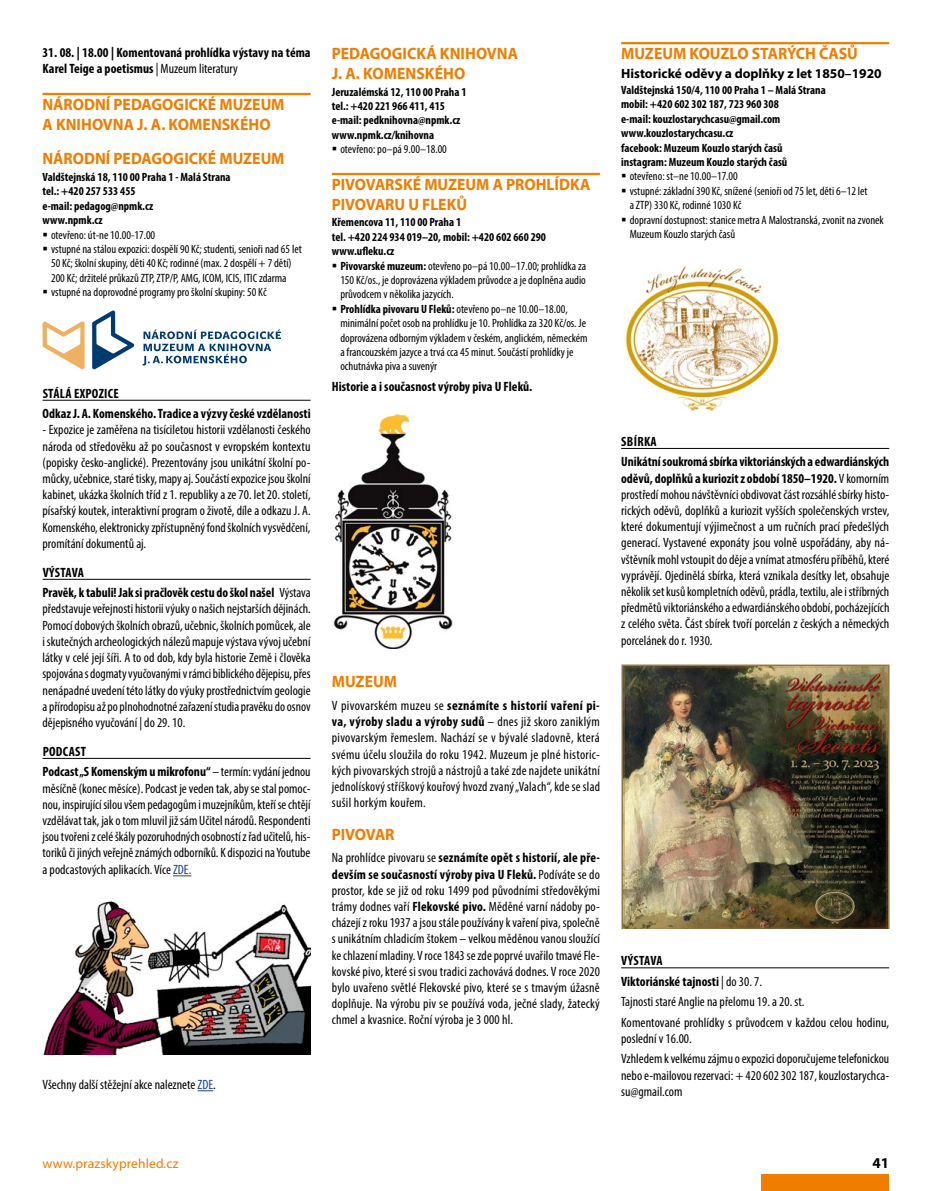
<style>
.page{position:relative;width:936px;height:1191px;background:#fff}
.page>*{position:absolute;margin:0;border:0;box-sizing:border-box;transform-origin:0 0}
.Akce___misto_1{font:700 16.5px/19.8px "Myriad Pro";color:#ef7d00;scale:.95 1}
.Akce___misto_2{font:700 16.5px/19.8px "Myriad Pro";color:#ef7d00;scale:.95 1}
.t1{font:700 15px "Myriad Pro";color:#000}
.Text{font:condensed 13.5px/16.2px "Myriad Pro";color:#000;text-align:justify}
.Text-2{font:700 condensed 13.5px/16.2px "Myriad Pro";color:#000}
.Expozice___program_1{font:700 condensed 13.5px "Myriad Pro";letter-spacing:.02em;color:#000}
.Podtitulek{font:700 13.5px "Myriad Pro";color:#000}
.t2{font:13.5px "Myriad Pro";letter-spacing:.01em;color:#ef7d00}
.t3{font:condensed 12px/14.4px "Myriad Pro";color:#000}
.Adresa_2017{font:700 condensed 12px "Myriad Pro";color:#000}
.s1{font-weight:400}
.s2{font-weight:700}
.s3{color:#164194}
</style>
<div class="page">
<div style="left:761px;top:1174px;width:128px;height:17px;background:#ef7d00"></div>
<hr style="left:621px;top:42px;width:268px;height:2px;background:#ef7d00">
<hr style="left:621px;top:448px;width:268px;height:1px;background:#000">
<hr style="left:621px;top:967px;width:268px;height:1px;background:#000">
<img style="left:625px;top:266px;width:154px;height:144px">
<hr style="left:332px;top:173px;width:268px;height:2px;background:#ef7d00">
<img style="left:333px;top:413px;width:120px;height:235px">
<hr style="left:43px;top:93px;width:267px;height:2px;background:#ef7d00">
<hr style="left:43px;top:400px;width:267px;height:1px;background:#000">
<hr style="left:43px;top:579px;width:267px;height:1px;background:#000">
<hr style="left:43px;top:758px;width:267px;height:1px;background:#000">
<svg style="left:173px;top:875px;width:18px;height:1px"></svg>
<svg style="left:197px;top:1090px;width:16px;height:1px"></svg>
<svg style="left:92px;top:310px;width:42px;height:59px"></svg>
<svg style="left:43px;top:321px;width:42px;height:48px"></svg>
<svg style="left:143px;top:329px;width:138px;height:36px"></svg>
<img style="left:43px;top:901px;width:267px;height:153px">
<img style="left:621px;top:665px;width:268px;height:263px">
<p class="Text-2" style="left:43px;top:44px;width:269px">31. 08. | 18.00 | Komentovaná prohlídka výstavy na téma<br>Karel Teige a poetismus <span class="s1">| Muzeum literatury</span></p>
<p class="Akce___misto_1" style="left:43px;top:94px;width:256px">NÁRODNÍ PEDAGOGICKÉ MUZEUM<br>A KNIHOVNA J. A. KOMENSKÉHO</p>
<p class="Akce___misto_2" style="left:43px;top:148px;width:256px">NÁRODNÍ PEDAGOGICKÉ MUZEUM</p>
<p class="Adresa_2017" style="left:43px;top:169px;width:190px">Valdštejnská 18, 110 00 Praha 1 - Malá Strana</p>
<p class="Adresa_2017" style="left:43px;top:184px;width:94px">tel.: +420 257 533 455</p>
<p class="Adresa_2017" style="left:43px;top:198px;width:112px">e-mail: pedagog@npmk.cz</p>
<p class="Adresa_2017" style="left:43px;top:213px;width:61px">www.npmk.cz</p>
<p class="t3" style="left:51px;top:227px;width:106px">otevřeno: út-ne 10.00-17.00</p>
<p class="t3" style="left:51px;top:242px;width:252px">vstupné na stálou expozici: dospělí 90 Kč; studenti, senioři nad 65 let<br>50 Kč; školní skupiny, děti 40 Kč; rodinné (max. 2 dospělí + 7 dětí)<br>200 Kč; držitelé průkazů ZTP, ZTP/P, AMG, ICOM, ICIS, ITIC zdarma</p>
<p class="t3" style="left:51px;top:285px;width:217px">vstupné na doprovodné programy pro školní skupiny: 50 Kč</p>
<p class="Expozice___program_1" style="left:43px;top:385px;width:78px">STÁLÁ EXPOZICE</p>
<p class="Text-2" style="left:43px;top:405px;width:270px">Odkaz J. A. Komenského. Tradice a výzvy české vzdělanosti</p>
<p class="Text" style="left:43px;top:422px;width:270px">- Expozice je zaměřena na tisíciletou historii vzdělanosti českého národa od středověku až po současnost v evropském kontextu (popisky česko-anglické). Prezentovány jsou unikátní školní po&shy;můcky, učebnice, staré tisky, mapy aj. Součástí expozice jsou školní kabinet, ukázka školních tříd z 1. republiky a ze 70. let 20. století, písařský koutek, interaktivní program o životě, díle a odkazu J. A.<br>Komenského, elektronicky zpřístupněný fond školních vysvědčení, promítání dokumentů aj.</p>
<p class="Expozice___program_1" style="left:43px;top:564px;width:43px">VÝSTAVA</p>
<p class="Text" style="left:43px;top:584px;width:270px"><span class="s2">Pravěk, k tabuli! Jak si pračlověk cestu do škol našel</span> Výstava představuje veřejnosti historii výuky o našich nejstarších dějinách.<br>Pomocí dobových školních obrazů, učebnic, školních pomůcek, ale i skutečných archeologických nálezů mapuje výstava vývoj učební látky v celé její šíři. A to od dob, kdy byla historie Země i člověka spojována s dogmaty vyučovanými v rámci biblického dějepisu, přes nenápadné uvedení této látky do výuky prostřednictvím geologie a přírodopisu až po plnohodnotné zařazení studia pravěku do osnov dějepisného vyučování | do 29. 10.</p>
<p class="Expozice___program_1" style="left:43px;top:743px;width:45px">PODCAST</p>
<p class="Text" style="left:43px;top:763px;width:269px"><span class="s2">Podcast „S Komenským u mikrofonu“</span> – termín: vydání jednou měsíčně (konec měsíce).Podcast je veden tak, aby se stal pomoc&shy;nou, inspirující silou všem pedagogům i muzejníkům, kteří se chtějí vzdělávat tak, jak o tom mluvil již sám Učitel národů. Respondenti jsou tvořeni z celé škály pozoruhodných osobností z řad učitelů, his&shy;toriků či jiných veřejně známých odborníků. K dispozici na Youtube a podcastových aplikacích. Více <span class="s3">ZDE.</span></p>
<p class="Akce___misto_2" style="left:332px;top:43px;width:197px">PEDAGOGICKÁ KNIHOVNA<br>J. A. KOMENSKÉHO</p>
<p class="Adresa_2017" style="left:332px;top:84px;width:136px">Jeruzalémská 12, 110 00 Praha 1</p>
<p class="Adresa_2017" style="left:332px;top:98px;width:115px">tel.: +420 221 966 411, 415</p>
<p class="Adresa_2017" style="left:332px;top:113px;width:130px">e-mail: pedknihovna@npmk.cz</p>
<p class="Adresa_2017" style="left:332px;top:127px;width:104px">www.npmk.cz/knihovna</p>
<p class="t3" style="left:340px;top:142px;width:108px">otevřeno: po–pá 9.00–18.00</p>
<p class="Akce___misto_1" style="left:332px;top:174px;width:274px">PIVOVARSKÉ MUZEUM A PROHLÍDKA<br>PIVOVARU U FLEKŮ</p>
<p class="Adresa_2017" style="left:332px;top:215px;width:131px">Křemencova 11, 110 00 Praha 1</p>
<p class="Adresa_2017" style="left:332px;top:229px;width:216px">tel. +420 224 934 019–20, mobil: +420 602 660 290</p>
<p class="Adresa_2017" style="left:332px;top:244px;width:64px">www.ufleku.cz</p>
<p class="t3" style="left:340px;top:258px;width:247px;text-align:justify"><span class="s2">Pivovarské muzeum:</span> otevřeno po–pá 10.00–17.00; prohlídka za 150 Kč/os., je doprovázena výkladem průvodce a je doplněna audio průvodcem v několika jazycích.</p>
<p class="t3" style="left:340px;top:301px;width:249px"><span class="s2">Prohlídka pivovaru U Fleků:</span> otevřeno po–ne 10.00–18.00, minimální počet osob na prohlídku je 10. Prohlídka za 320 Kč/os. Je doprovázena odborným výkladem v českém, anglickém, německém a francouzském jazyce a trvá cca 45 minut. Součástí prohlídky je ochutnávka piva a suvenýr</p>
<p class="Text-2" style="left:332px;top:378px;width:202px">Historie a i současnost výroby piva U Fleků.</p>
<p class="Akce___misto_2" style="left:332px;top:671px;width:70px">MUZEUM</p>
<p class="Text" style="left:332px;top:697px;width:270px">V pivovarském muzeu se <span class="s2">seznámíte s historií vaření pi&shy;va, výroby sladu a výroby sudů</span> – dnes již skoro zaniklým pivovarským řemeslem. Nachází se v bývalé sladovně, která svému účelu sloužila do roku 1942. Muzeum je plné historic&shy;kých pivovarských strojů a nástrojů a také zde najdete unikátní jednolískový stříškový kouřový hvozd zvaný „Valach“, kde se slad sušil horkým kouřem.</p>
<p class="Akce___misto_2" style="left:332px;top:823px;width:67px">PIVOVAR</p>
<p class="Text" style="left:332px;top:849px;width:270px">Na prohlídce pivovaru se <span class="s2">seznámíte opět s historií, ale pře&shy;devším se současností výroby piva U Fleků.</span> Podíváte se do prostor, kde se již od roku 1499 pod původními středověkými trámy dodnes vaří <span class="s2">Flekovské pivo.</span> Měděné varní nádoby po&shy;cházejí z roku 1937 a jsou stále používány k vaření piva, společně s unikátním chladicím štokem – velkou měděnou vanou sloužící ke chlazení mladiny. V roce 1843 se zde poprvé uvařilo tmavé Fle&shy;kovské pivo, které si svou tradici zachovává dodnes. V roce 2020 bylo uvařeno světlé Flekovské pivo, které se s tmavým úžasně doplňuje. Na výrobu piv se používá voda, ječné slady, žatecký chmel a kvasnice. Roční výroba je 3 000 hl.</p>
<p class="Text" style="left:43px;top:1075px;width:175px">Všechny další stěžejní akce naleznete <span class="s3">ZDE</span>.</p>
<p class="Akce___misto_1" style="left:621px;top:43px;width:251px">MUZEUM KOUZLO STARÝCH ČASŮ</p>
<p class="Podtitulek" style="left:621px;top:64px;width:262px">Historické oděvy a doplňky z let 1850–1920</p>
<p class="Adresa_2017" style="left:621px;top:83px;width:206px">Valdštejnská 150/4, 110 00 Praha 1 – Malá Strana</p>
<p class="Adresa_2017" style="left:621px;top:97px;width:159px">mobil: +420 602 302 187, 723 960 308</p>
<p class="Adresa_2017" style="left:621px;top:111px;width:161px">e-mail: kouzlostarychcasu@gmail.com</p>
<p class="Adresa_2017" style="left:621px;top:126px;width:114px">www.kouzlostarychcasu.cz</p>
<p class="Adresa_2017" style="left:621px;top:140px;width:163px">facebook: Muzeum Kouzlo starých časů</p>
<p class="Adresa_2017" style="left:621px;top:155px;width:168px">instagram: Muzeum Kouzlo starých časů</p>
<p class="t3" style="left:629px;top:169px;width:110px">otevřeno: st–ne 10.00–17.00</p>
<p class="t3" style="left:629px;top:183px;width:239px">vstupné: základní 390 Kč, snížené (senioři od 75 let, děti 6–12 let a ZTP) 330 Kč, rodinné 1030 Kč</p>
<p class="t3" style="left:629px;top:212px;width:256px">dopravní dostupnost: stanice metra A Malostranská, zvonit na zvonek<br>Muzeum Kouzlo starých časů</p>
<p class="Expozice___program_1" style="left:621px;top:433px;width:37px">SBÍRKA</p>
<p class="Text" style="left:621px;top:454px;width:270px"><span class="s2">Unikátní soukromá sbírka viktoriánských a edwardiánských oděvů, doplňků a kuriozit z období 1850–1920.</span> V komorním prostředí mohou návštěvníci obdivovat část rozsáhlé sbírky histo&shy;rických oděvů, doplňků a kuriozit vyšších společenských vrstev, které dokumentují výjimečnost a um ručních prací předešlých generací. Vystavené exponáty jsou volně uspořádány, aby ná&shy;vštěvník mohl vstoupit do děje a vnímat atmosféru příběhů, které vyprávějí. Ojedinělá sbírka, která vznikala desítky let, obsahuje několik set kusů kompletních oděvů, prádla, textilu, ale i stříbrných předmětů viktoriánského a edwardiánského období, pocházejících z celého světa. Část sbírek tvoří porcelán z českých a německých porcelánek do r. 1930.</p>
<p class="Expozice___program_1" style="left:621px;top:952px;width:43px">VÝSTAVA</p>
<p class="Text-2" style="left:621px;top:973px;width:142px">Viktoriánské tajnosti <span class="s1">| do 30. 7.</span></p>
<p class="Text" style="left:621px;top:993px;width:185px">Tajnosti staré Anglie na přelomu 19. a 20. st.</p>
<p class="Text" style="left:621px;top:1014px;width:269px">Komentované prohlídky s průvodcem v každou celou hodinu, poslední v 16.00.</p>
<p class="Text" style="left:621px;top:1050px;width:269px">Vzhledem k velkému zájmu o expozici doporučujeme telefonickou nebo e-mailovou rezervaci: + 420 602 302 187, kouzlostarychca&shy;su@gmail.com</p>
<p class="t2" style="left:43px;top:1155px;width:137px">www.prazskyprehled.cz</p>
<p class="t1" style="left:872px;top:1153px;width:18px">41</p>
</div>
